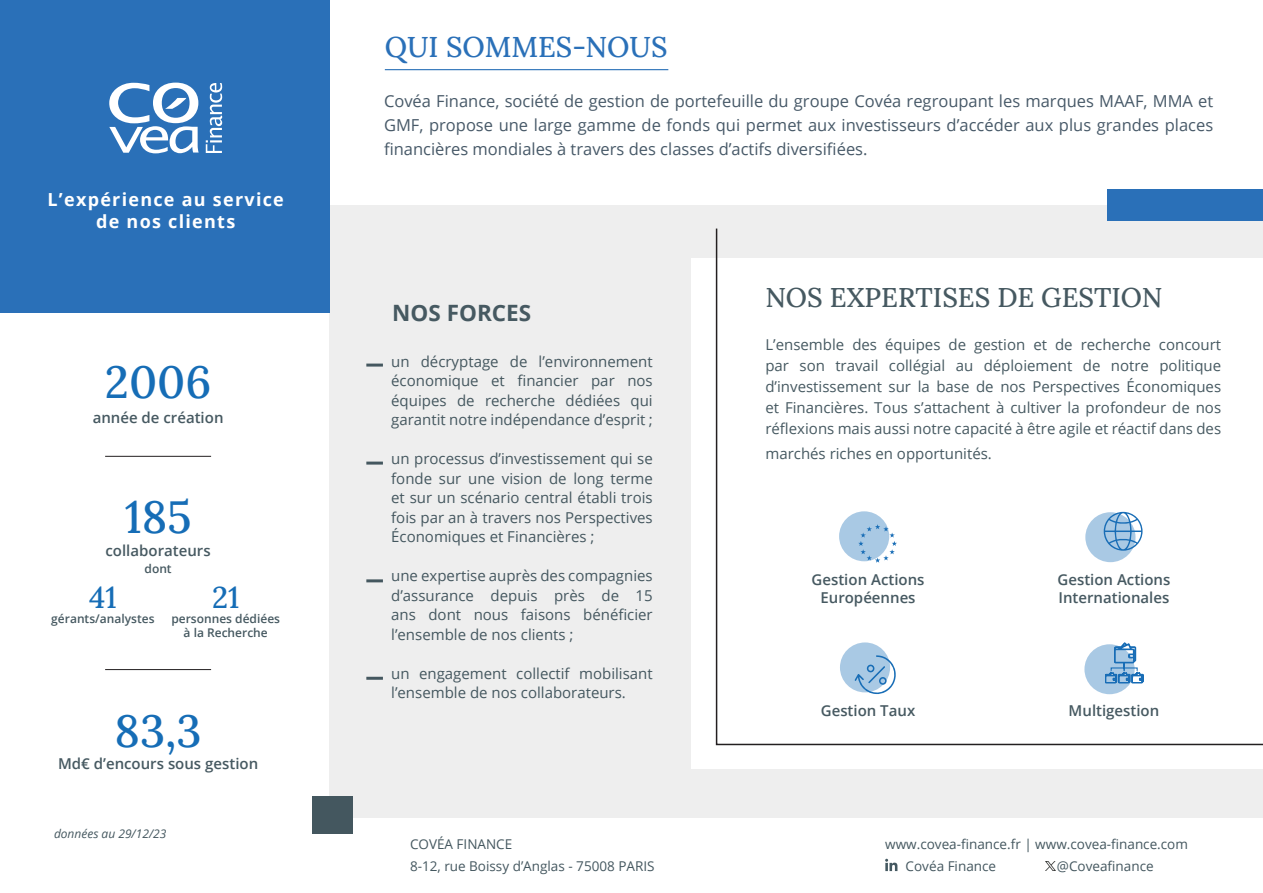
<style>
.page{position:relative;width:1263px;height:893px;background:#fff}
.page>*{position:absolute;margin:0;border:0;box-sizing:border-box;transform-origin:0 0}
.t1{font:500 45px "Lora";color:#166db6}
.t2{font:500 30px "Lora";color:#166db6}
.t3{font:500 28.5px "Lora";color:#2a70b8}
.t4{font:500 27px "Lora";color:#465961}
.t5{font:700 22.5px "Open Sans";color:#465961}
.t6{font:700 18px "Open Sans";letter-spacing:.07em;color:#fff}
.t7{font:16.5px/24px "Open Sans";color:#475968;text-align:justify}
.t8{font:15px/19.5px "Open Sans";color:#44575f;text-align:justify}
.t9{font:15px/21px "Open Sans";color:#465961;text-align:justify}
.t10{font:600 15px "Open Sans";color:#465961}
.t11{font:13.5px "Open Sans";color:#44575f}
.t12{font:600 12px "Open Sans";color:#465961}
.t13{font:italic 12px "Open Sans";color:#44575f}
</style>
<div class="page">
<div style="left:330px;top:206px;width:933px;height:612px;background:#eee"></div>
<div style="left:0;top:0;width:329px;height:313px;background:#2a70b8"></div>
<div style="left:1108px;top:189px;width:155px;height:32px;background:#2a70b8"></div>
<div style="left:313px;top:797px;width:40px;height:37px;background:#44575f"></div>
<div style="left:692px;top:259px;width:571px;height:510px;background:#fff"></div>
<hr style="left:385px;top:69px;width:283px;height:1px;background:#2a70b8">
<svg style="left:109px;top:83px;width:90px;height:70px"></svg>
<svg style="left:206px;top:83px;width:16px;height:70px"></svg>
<hr style="left:105px;top:456px;width:106px;height:1px;background:#231f20">
<hr style="left:105px;top:669px;width:106px;height:1px;background:#231f20">
<svg style="left:715px;top:228px;width:548px;height:518px"></svg>
<hr style="left:366px;top:364px;width:17px;height:3px;background:#44575f">
<hr style="left:366px;top:462px;width:17px;height:3px;background:#44575f">
<hr style="left:366px;top:579px;width:17px;height:3px;background:#44575f">
<hr style="left:366px;top:677px;width:17px;height:3px;background:#44575f">
<svg style="left:885px;top:859px;width:12px;height:12px"></svg>
<svg style="left:1045px;top:861px;width:10px;height:10px"></svg>
<p class="t6" style="left:48px;top:187px;width:238px">L’expérience au service</p>
<p class="t6" style="left:96px;top:208px;width:141px">de nos clients</p>
<p class="t1" style="left:105px;top:347px;width:108px">2006</p>
<p class="t10" style="left:93px;top:407px;width:132px">année de création</p>
<p class="t1" style="left:125px;top:482px;width:68px">185</p>
<p class="t10" style="left:106px;top:541px;width:107px">collaborateurs</p>
<p class="t12" style="left:145px;top:560px;width:29px">dont</p>
<p class="t2" style="left:89px;top:574px;width:29px">41</p>
<p class="t2" style="left:212px;top:574px;width:29px">21</p>
<p class="t12" style="left:51px;top:610px;width:105px">gérants/analystes</p>
<p class="t12" style="left:171px;top:610px;width:110px">personnes dédiées</p>
<p class="t12" style="left:184px;top:624px;width:86px">à la Recherche</p>
<p class="t1" style="left:115px;top:696px;width:88px">83,3</p>
<p class="t10" style="left:58px;top:754px;width:202px">Md€ d’encours sous gestion</p>
<p class="t13" style="left:54px;top:825px;width:114px">données au 29/12/23</p>
<p class="t3" style="left:385px;top:25px;width:284px">QUI SOMMES-NOUS</p>
<p class="t7" style="left:384px;top:89px;width:831px">Covéa Finance, société de gestion de portefeuille du groupe Covéa regroupant les marques MAAF, MMA et GMF, propose une large gamme de fonds qui permet aux investisseurs d’accéder aux plus grandes places financières mondiales à travers des classes d’actifs diversifiées.</p>
<p class="t5" style="left:392px;top:297px;width:140px">NOS FORCES</p>
<p class="t8" style="left:391px;top:351px;width:263px">un décryptage de l’environnement économique et financier par nos équipes de recherche dédiées qui garantit notre indépendance d’esprit ;</p>
<p class="t8" style="left:391px;top:449px;width:263px">un processus d’investissement qui se fonde sur une vision de long terme et sur un scénario central établi trois fois par an à travers nos Perspectives Économiques et Financières ;</p>
<p class="t8" style="left:391px;top:566px;width:263px">une expertise auprès des compagnies d’assurance depuis près de 15 ans dont nous faisons bénéficier l’ensemble de nos clients ;</p>
<p class="t8" style="left:391px;top:663px;width:263px">un engagement collectif mobilisant l’ensemble de nos collaborateurs.</p>
<p class="t11" style="left:410px;top:834px;width:104px">COVÉA FINANCE</p>
<p class="t11" style="left:410px;top:857px;width:246px">8-12, rue Boissy d’Anglas - 75008 PARIS</p>
<p class="t4" style="left:765px;top:276px;width:398px">NOS EXPERTISES DE GESTION</p>
<p class="t9" style="left:765px;top:334px;width:457px">L’ensemble des équipes de gestion et de recherche concourt par son travail collégial au déploiement de notre politique d’investissement sur la base de nos Perspectives Économiques et Financières. Tous s’attachent à cultiver la profondeur de nos réflexions mais aussi notre capacité à être agile et réactif dans des</p>
<p class="t9" style="left:765px;top:443px;width:228px">marchés riches en opportunités.</p>
<p class="t10" style="left:811px;top:569px;width:114px">Gestion Actions</p>
<p class="t10" style="left:820px;top:587px;width:97px">Européennes</p>
<p class="t10" style="left:1057px;top:569px;width:114px">Gestion Actions</p>
<p class="t10" style="left:1058px;top:587px;width:112px">Internationales</p>
<p class="t10" style="left:821px;top:700px;width:96px">Gestion Taux</p>
<p class="t10" style="left:1068px;top:700px;width:92px">Multigestion</p>
<p class="t11" style="left:885px;top:834px;width:304px">www.covea-finance.fr | www.covea-finance.com</p>
<p class="t11" style="left:906px;top:857px;width:92px">Covéa Finance</p>
<p class="t11" style="left:1057px;top:857px;width:98px">@Coveafinance</p>
</div>
